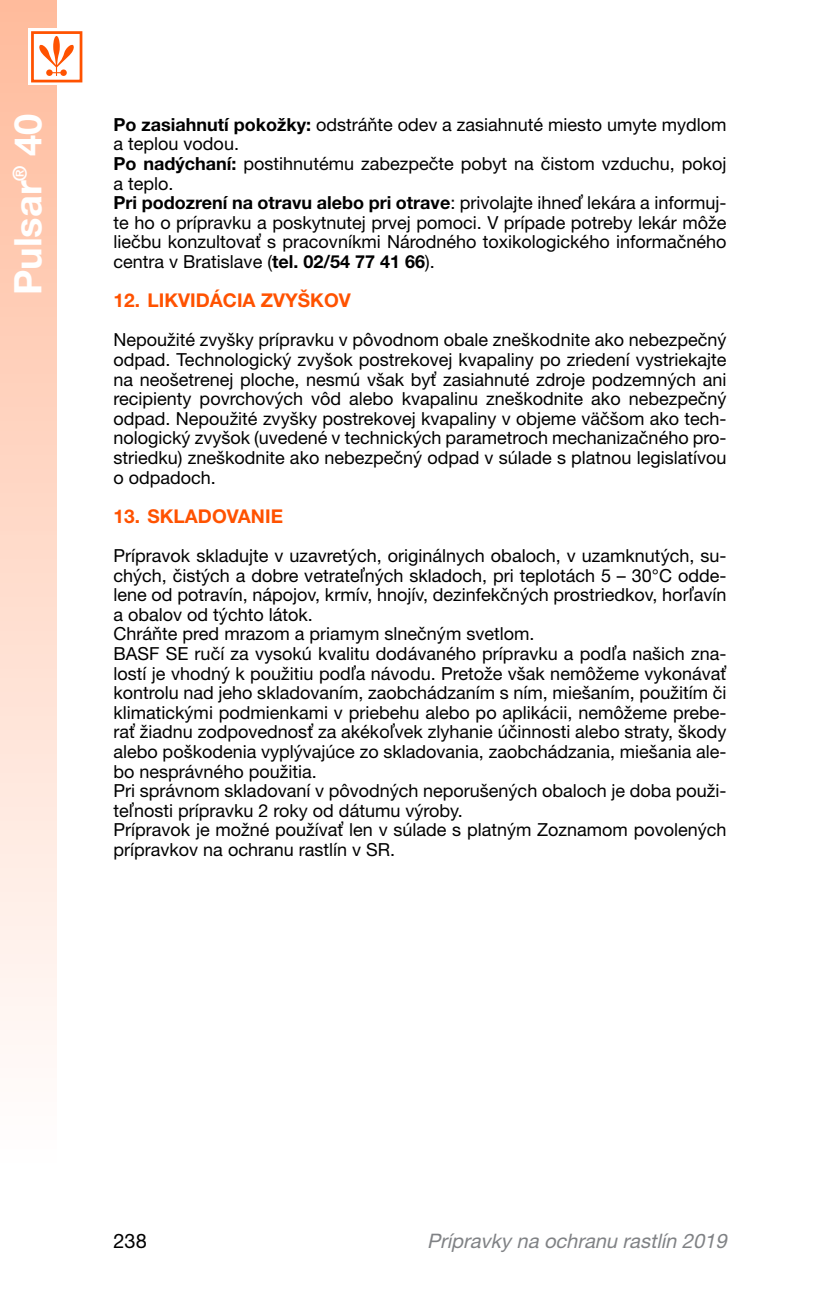
<style>
.page{position:relative;width:840px;height:1304px;background:#fff}
.page>*{position:absolute;margin:0;border:0;box-sizing:border-box;transform-origin:0 0}
.t1{font:700 38px "Helvetica Neue LT Pro";color:#fff}
.t2{font:italic 20px "Helvetica Lucia Neue";color:#808285}
.t3{font:20px "Helvetica Lucia Neue";color:#000}
.t4{font:700 19px "Helvetica Lucia Neue";color:#ff5200}
.t5{font:18px/19.6px "Helvetica Lucia Neue";color:#000}
.s1{font-weight:700}
</style>
<div class="page">
<div style="left:0;top:0;width:57px;height:1196px;background:linear-gradient(to bottom,#ffbb9c,#fff)"></div>
<svg style="left:28px;top:29px;width:55px;height:56px"></svg>
<div style="left:32px;top:33px;width:49px;height:48px;background:#fff"></div>
<div style="left:31px;top:31px;width:51px;height:51px;border:3px solid #ff5200"></div>
<svg style="left:39px;top:36px;width:35px;height:40px"></svg>
<h1 class="t1" style="left:4px;top:295px;width:183px;rotate:-90deg">Pulsar® 40</h1>
<p class="t5" style="left:113px;top:114px;width:614px"><span class="s1">Po zasiahnutí pokožky:</span> odstráňte odev a zasiahnuté miesto umyte mydlom a teplou vodou.<br><span class="s1">Po nadýchaní:</span> postihnutému zabezpečte pobyt na čistom vzduchu, pokoj a teplo.<br><span class="s1">Pri podozrení na otravu alebo pri otrave</span>: privolajte ihneď lekára a informuj&shy;te ho o prípravku a poskytnutej prvej pomoci. V prípade potreby lekár môže liečbu konzultovať s pracovníkmi Národného toxikologického informačného centra v Bratislave (<span class="s1">tel. 02/54 77 41 66</span>).</p>
<p class="t4" style="left:113px;top:289px;width:239px">12. LIKVIDÁCIA ZVYŠKOV</p>
<p class="t5" style="left:113px;top:330px;width:614px;text-align:justify">Nepoužité zvyšky prípravku v pôvodnom obale zneškodnite ako nebezpečný odpad. Technologický zvyšok postrekovej kvapaliny po zriedení vystriekajte na neošetrenej ploche, nesmú však byť zasiahnuté zdroje podzemných ani recipienty povrchových vôd alebo kvapalinu zneškodnite ako nebezpečný odpad. Nepoužité zvyšky postrekovej kvapaliny v objeme väčšom ako tech&shy;nologický zvyšok (uvedené v technických parametroch mechanizačného pro&shy;striedku) zneškodnite ako nebezpečný odpad v súlade s platnou legislatívou o odpadoch.</p>
<p class="t4" style="left:113px;top:504px;width:171px">13. SKLADOVANIE</p>
<p class="t5" style="left:113px;top:545px;width:614px">Prípravok skladujte v uzavretých, originálnych obaloch, v uzamknutých, su&shy;chých, čistých a dobre vetrateľných skladoch, pri teplotách 5 – 30°C odde&shy;lene od potravín, nápojov, krmív, hnojív, dezinfekčných prostriedkov, horľavín a obalov od týchto látok.<br>Chráňte pred mrazom a priamym slnečným svetlom.<br>BASF SE ručí za vysokú kvalitu dodávaného prípravku a podľa našich zna&shy;lostí je vhodný k použitiu podľa návodu. Pretože však nemôžeme vykonávať kontrolu nad jeho skladovaním, zaobchádzaním s ním, miešaním, použitím či klimatickými podmienkami v priebehu alebo po aplikácii, nemôžeme prebe&shy;rať žiadnu zodpovednosť za akékoľvek zlyhanie účinnosti alebo straty, škody alebo poškodenia vyplývajúce zo skladovania, zaobchádzania, miešania ale&shy;bo nesprávného použitia.<br>Pri správnom skladovaní v pôvodných neporušených obaloch je doba použi&shy;teľnosti prípravku 2 roky od dátumu výroby.<br>Prípravok je možné používať len v súlade s platným Zoznamom povolených prípravkov na ochranu rastlín v SR.</p>
<p class="t3" style="left:113px;top:1229px;width:35px">238</p>
<p class="t2" style="left:427px;top:1229px;width:306px">Prípravky na ochranu rastlín 2019</p>
</div>
